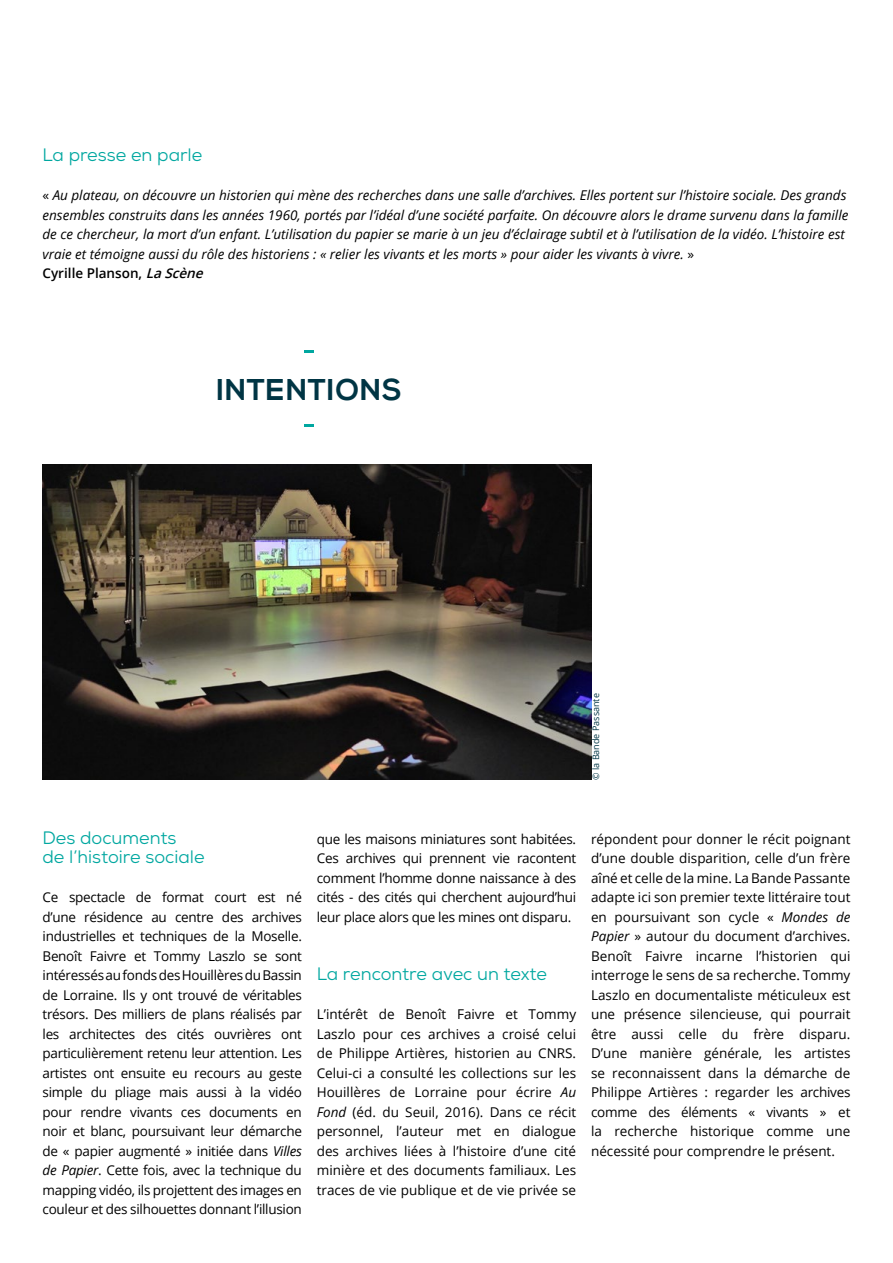
<style>
.page{position:relative;width:893px;height:1263px;background:#fff}
.page>*{position:absolute;margin:0;border:0;box-sizing:border-box;transform-origin:0 0}
.t1{font:700 30px "Nexa";letter-spacing:.02em;color:#003544}
.t2{font:18px/19.5px "Nexa";color:#00a7a0}
.t3{font:13.5px/19.5px "Open Sans";letter-spacing:-.01em;color:#000;text-align:justify}
.t4{font:italic 13.5px/19.5px "Open Sans";color:#000}
.t5{font:9px "Open Sans";color:#013544}
.s1{font-style:normal}
.s2{font-weight:600;font-style:normal}
.s3{font-weight:600}
.s4{font-style:italic}
</style>
<div class="page">
<svg style="left:305px;top:350px;width:9px;height:3px"></svg>
<svg style="left:305px;top:424px;width:9px;height:3px"></svg>
<img style="left:43px;top:464px;width:548px;height:316px">
<h2 class="t2" style="left:43px;top:145px;width:161px">La presse en parle</h2>
<p class="t4" style="left:43px;top:185px;width:807px"><span class="s1">«</span> Au plateau, on découvre un historien qui mène des recherches dans une salle d’archives. Elles portent sur l’histoire sociale. Des grands ensembles construits dans les années 1960, portés par l’idéal d’une société parfaite. On découvre alors le drame survenu dans la famille de ce chercheur, la mort d’un enfant. L’utilisation du papier se marie à un jeu d’éclairage subtil et à l’utilisation de la vidéo. L’histoire est vraie et témoigne aussi du rôle des historiens : « relier les vivants et les morts » pour aider les vivants à vivre. <span class="s1">»<br></span><span class="s2">Cyrille Planson,</span> <span class="s3">LaScène</span></p>
<h1 class="t1" style="left:217px;top:372px;width:187px">INTENTIONS</h1>
<p class="t5" style="left:590px;top:780px;width:88px;rotate:-90deg">© la Bande Passante</p>
<h2 class="t2" style="left:43px;top:828px;width:164px">Des documents<br>de l’histoire sociale</h2>
<p class="t3" style="left:43px;top:887px;width:261px">Ce spectacle de format court est né d’une résidence au centre des archives industrielles et techniques de la Moselle.<br>Benoît Faivre et Tommy Laszlo se sont intéressés au fonds des Houillères du Bassin de Lorraine. Ils y ont trouvé de véritables trésors. Des milliers de plans réalisés par les architectes des cités ouvrières ont particulièrement retenu leur attention. Les artistes ont ensuite eu recours au geste simple du pliage mais aussi à la vidéo pour rendre vivants ces documents en noir et blanc, poursuivant leur démarche de « papier augmenté » initiée dans <span class="s4">Villes de Papier</span>. Cette fois, avec la technique du mapping vidéo, ils projettent des images en couleur et des silhouettes donnant l’illusion</p>
<p class="t3" style="left:317px;top:829px;width:261px">que les maisons miniatures sont habitées.<br>Ces archives qui prennent vie racontent comment l’homme donne naissance à des cités - des cités qui cherchent aujourd’hui leur place alors que les mines ont disparu.</p>
<h2 class="t2" style="left:317px;top:964px;width:232px">La rencontre avec un texte</h2>
<p class="t3" style="left:317px;top:1004px;width:261px">L’intérêt de Benoît Faivre et Tommy Laszlo pour ces archives a croisé celui de Philippe Artières, historien au CNRS.<br>Celui-ci a consulté les collections sur les Houillères de Lorraine pour écrire <span class="s4">Au Fond</span> (éd. du Seuil, 2016). Dans ce récit personnel, l’auteur met en dialogue des archives liées à l’histoire d’une cité minière et des documents familiaux. Les traces de vie publique et de vie privée se</p>
<p class="t3" style="left:591px;top:829px;width:261px">répondent pour donner le récit poignant d’une double disparition, celle d’un frère aîné et celle de la mine. La Bande Passante adapte ici son premier texte littéraire tout en poursuivant son cycle « <span class="s4">Mondes de Papier</span> » autour du document d’archives.<br>Benoît Faivre incarne l’historien qui interroge le sens de sa recherche. Tommy Laszlo en documentaliste méticuleux est une présence silencieuse, qui pourrait être aussi celle du frère disparu.<br>D’une manière générale, les artistes se reconnaissent dans la démarche de Philippe Artières : regarder les archives comme des éléments « vivants » et la recherche historique comme une nécessité pour comprendre le présent.</p>
</div>
